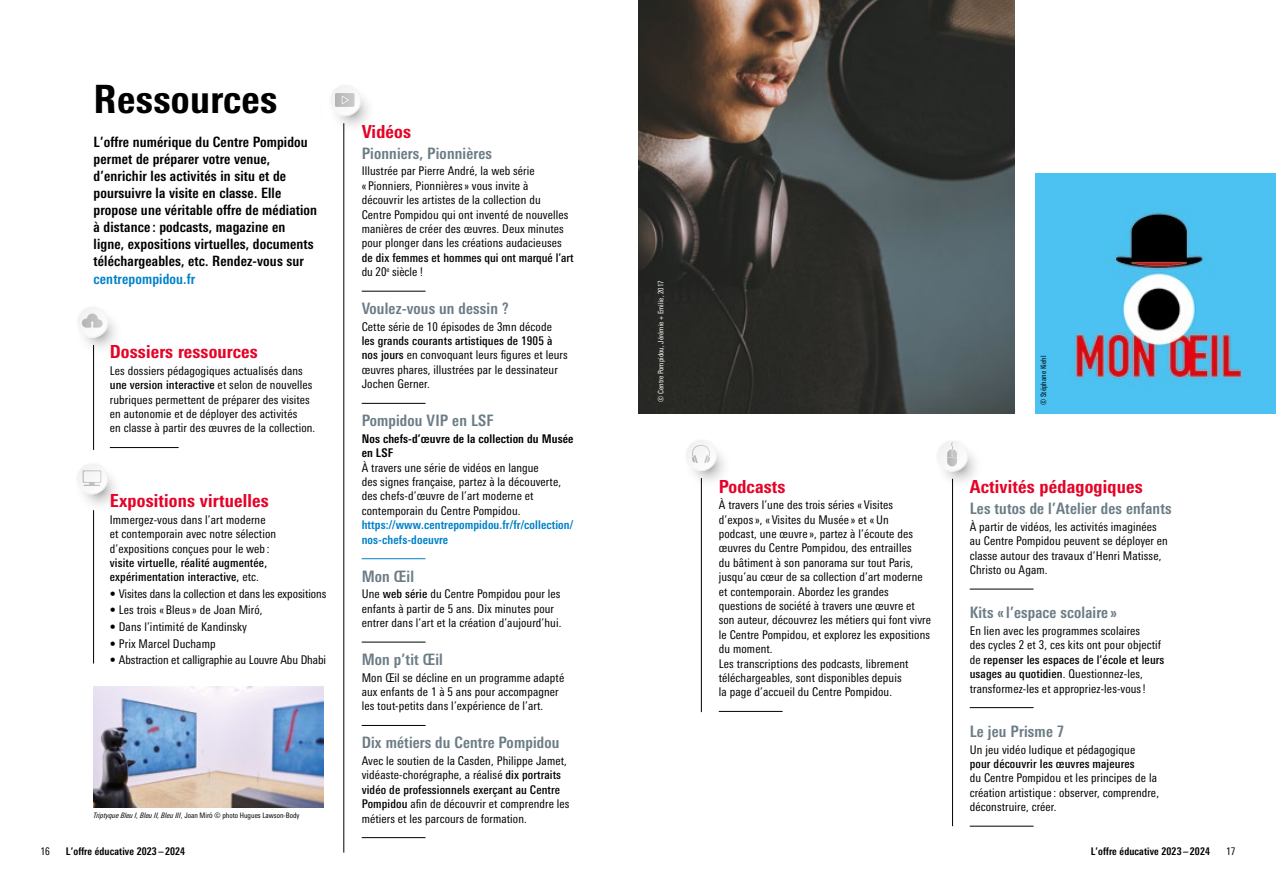
<style>
.page{position:relative;width:1276px;height:893px;background:#fff}
.page>*{position:absolute;margin:0;border:0;box-sizing:border-box;transform-origin:0 0}
.t1{font:800 condensed 39px "Univers Next Pro";letter-spacing:.01em;color:#000}
.t2{font:800 condensed 18px "Univers Next Pro";letter-spacing:.01em;color:#e40428}
.t3{font:700 condensed 15.75px "Univers Next Pro";letter-spacing:.01em;color:#6b7c85}
.t4{font:700 condensed 14.25px/17.1px "Univers Next Pro";letter-spacing:.01em;color:#000}
.t5{font:700 condensed 14.25px "Univers Next Pro";letter-spacing:.01em;color:#0081c9}
.t6{font:condensed 12px/14.4px "Univers Next Pro";letter-spacing:.01em;color:#000}
.t7{font:500 condensed 12px/14.4px "Univers Next Pro";letter-spacing:.01em;color:#000}
.t8{font:700 condensed 12px/14.4px "Univers Next Pro";letter-spacing:.01em;color:#0081c9}
.t9{font:700 condensed 12px/14.4px "Univers Next Pro";letter-spacing:.01em;color:#000}
.t10{font:700 condensed 10.5px "Univers Next Pro";letter-spacing:.01em;color:#000}
.t11{font:condensed 10.5px "Univers Next Pro";color:#000}
.t12{font:condensed 7.5px "Univers Next Pro";color:#000}
.t13{font:condensed 7.5px "Univers Next Pro";color:#fff}
.s1{font-weight:500}
.s2{font-weight:400}
.s3{font-style:italic}
</style>
<div class="page">
<img style="left:94px;top:687px;width:229px;height:121px">
<img style="left:638px;top:0;width:376px;height:413px">
<img style="left:1035px;top:174px;width:241px;height:239px">
<img style="left:85px;top:318px;width:30px;height:40px">
<svg style="left:78px;top:307px;width:30px;height:31px"></svg>
<img style="left:337px;top:97px;width:31px;height:39px">
<svg style="left:330px;top:85px;width:31px;height:31px"></svg>
<svg style="left:685px;top:439px;width:32px;height:32px"></svg>
<img style="left:944px;top:452px;width:32px;height:40px">
<svg style="left:937px;top:441px;width:31px;height:31px"></svg>
<svg style="left:76px;top:462px;width:32px;height:32px"></svg>
<hr style="left:110px;top:447px;width:69px;height:1px;background:#000">
<hr style="left:362px;top:291px;width:63px;height:1px;background:#000">
<hr style="left:362px;top:403px;width:63px;height:1px;background:#000">
<hr style="left:362px;top:558px;width:63px;height:1px;background:#0081c9">
<hr style="left:362px;top:642px;width:63px;height:1px;background:#000">
<hr style="left:362px;top:725px;width:63px;height:1px;background:#000">
<hr style="left:362px;top:837px;width:63px;height:1px;background:#000">
<hr style="left:719px;top:711px;width:63px;height:1px;background:#000">
<hr style="left:969px;top:589px;width:64px;height:1px;background:#000">
<hr style="left:969px;top:707px;width:64px;height:1px;background:#000">
<hr style="left:969px;top:826px;width:64px;height:1px;background:#000">
<hr style="left:93px;top:345px;width:1px;height:105px;background:#000">
<hr style="left:343px;top:123px;width:1px;height:730px;background:#000">
<hr style="left:701px;top:478px;width:1px;height:234px;background:#000">
<hr style="left:952px;top:479px;width:1px;height:347px;background:#000">
<hr style="left:93px;top:510px;width:1px;height:154px;background:#000">
<h1 class="t1" style="left:94px;top:76px;width:185px">Ressources</h1>
<p class="t4" style="left:94px;top:133px;width:225px">L’offre numérique du Centre Pompidou permet de préparer votre venue, d’enrichir les activités in situ et de poursuivre la visite en classe. Elle propose une véritable offre de médiation à distance : podcasts, magazine en ligne, expositions virtuelles, documents téléchargeables, etc. Rendez-vous sur</p>
<p class="t5" style="left:94px;top:270px;width:103px">centrepompidou.fr</p>
<h2 class="t2" style="left:110px;top:341px;width:149px">Dossiers ressources</h2>
<p class="t6" style="left:110px;top:363px;width:207px">Les dossiers pédagogiques actualisés dans <span class="s1">une version interactive</span> et selon de nouvelles rubriques permettent de préparer des visites en autonomie et de déployer des activités<br>en classe à partir des œuvres de la collection.</p>
<h2 class="t2" style="left:110px;top:490px;width:160px">Expositions virtuelles</h2>
<p class="t6" style="left:110px;top:512px;width:168px">Immergez-vous dans l’art moderne et contemporain avec notre sélection d’expositions conçues pour le web :</p>
<p class="t7" style="left:110px;top:555px;width:159px">visite virtuelle, réalité augmentée, expérimentation interactive, <span class="s2">etc.</span></p>
<p class="t6" style="left:110px;top:586px;width:218px">• Visites dans la collection et dans les expositions</p>
<p class="t6" style="left:110px;top:603px;width:154px">• Les trois « Bleus» de Joan Miró,</p>
<p class="t6" style="left:110px;top:619px;width:139px">• Dans l’intimité de Kandinsky</p>
<p class="t6" style="left:110px;top:636px;width:107px">• Prix Marcel Duchamp</p>
<p class="t6" style="left:110px;top:652px;width:218px">• Abstraction et calligraphie au Louvre Abu Dhabi</p>
<p class="t12" style="left:94px;top:811px;width:207px"><span class="s3">Triptyque Bleu I, Bleu II, Bleu III</span>, Joan MirÓ © photo Hugues Lawson-Body</p>
<h2 class="t2" style="left:362px;top:121px;width:51px">Vidéos</h2>
<h3 class="t3" style="left:362px;top:144px;width:132px">Pionniers, Pionnières</h3>
<p class="t6" style="left:362px;top:164px;width:208px">Illustrée par Pierre André, la web série<br>« Pionniers, Pionnières» vous invite à découvrir les artistes de la collection du Centre Pompidou qui ont inventé de nouvelles manières de créer des œuvres. Deux minutes pour plonger dans les créations audacieuses</p>
<p class="t7" style="left:362px;top:250px;width:213px">de dix femmes et hommes qui ont marqué l’art <span class="s2">du 20</span><sup>e</sup> <span class="s2">siècle !</span></p>
<h3 class="t3" style="left:362px;top:299px;width:148px">Voulez-vous un dessin ?</h3>
<p class="t6" style="left:362px;top:319px;width:192px">Cette série de 10 épisodes de 3mn décode</p>
<p class="t6" style="left:362px;top:334px;width:207px"><span class="s1">les grands courants artistiques de 1905 à nos jours</span> en convoquant leurs figures et leurs œuvres phares, illustrées par le dessinateur Jochen Gerner.</p>
<h3 class="t3" style="left:362px;top:411px;width:133px">Pompidou VIP en LSF</h3>
<p class="t9" style="left:362px;top:431px;width:213px">Nos chefs-d’œuvre de la collection du Musée en LSF</p>
<p class="t6" style="left:362px;top:460px;width:201px">À travers une série de vidéos en langue<br>des signes française, partez à la découverte, des chefs-d’œuvre de l’art moderne et contemporain du Centre Pompidou.</p>
<p class="t8" style="left:362px;top:518px;width:213px">https://www.centrepompidou.fr/fr/collection/ nos-chefs-doeuvre</p>
<h3 class="t3" style="left:362px;top:567px;width:54px">Mon Œil</h3>
<p class="t6" style="left:362px;top:587px;width:201px">Une <span class="s1">web série</span> du Centre Pompidou pour les enfants à partir de 5 ans. Dix minutes pour entrer dans l’art et la création d’aujourd’hui.</p>
<h3 class="t3" style="left:362px;top:650px;width:83px">Mon p’tit Œil</h3>
<p class="t6" style="left:362px;top:670px;width:204px">Mon Œil se décline en un programme adapté aux enfants de 1 à 5 ans pour accompagner les tout-petits dans l’expérience de l’art.</p>
<h3 class="t3" style="left:362px;top:733px;width:199px">Dix métiers du Centre Pompidou</h3>
<p class="t6" style="left:362px;top:753px;width:209px">Avec le soutien de la Casden, Philippe Jamet, vidéaste-chorégraphe, a réalisé <span class="s1">dix portraits vidéo de professionnels exerçant au Centre Pompidou</span> afin de découvrir et comprendre les métiers et les parcours de formation.</p>
<p class="t13" style="left:656px;top:402px;width:123px;rotate:-90deg">© Centre Pompidou, Jérémie + Emilie, 2017</p>
<h2 class="t2" style="left:719px;top:475px;width:68px">Podcasts</h2>
<p class="t6" style="left:719px;top:498px;width:214px">À travers l’une des trois séries « Visites d’expos», « Visites du Musée » et « Un<br>podcast, une œuvre », partez à l’écoute des œuvres du Centre Pompidou, des entrailles<br>du bâtiment à son panorama sur tout Paris, jusqu’au cœur de sa collection d’art moderne et contemporain. Abordez les grandes questions de société à travers une œuvre et son auteur, découvrez les métiers qui font vivre le Centre Pompidou, et explorez les expositions du moment.<br>Les transcriptions des podcasts, librement téléchargeables, sont disponibles depuis<br>la page d’accueil du Centre Pompidou.</p>
<p class="t12" style="left:1039px;top:405px;width:51px;rotate:-90deg">© Stéphane Kiehl</p>
<h2 class="t2" style="left:969px;top:476px;width:174px">Activités pédagogiques</h2>
<h3 class="t3" style="left:969px;top:499px;width:203px">Les tutos de l’Atelier des enfants</h3>
<p class="t6" style="left:969px;top:519px;width:200px">À partir de vidéos, les activités imaginées au Centre Pompidou peuvent se déployer en classe autour des travaux d’Henri Matisse, Christo ou Agam.</p>
<h3 class="t3" style="left:969px;top:603px;width:149px">Kits « l’espace scolaire»</h3>
<p class="t6" style="left:969px;top:623px;width:196px">En lien avec les programmes scolaires<br>des cycles 2 et 3, ces kits ont pour objectif de <span class="s1">repenser les espaces de l’école et leurs usages au quotidien</span>. Questionnez-les, transformez-les et appropriez-les-vous!</p>
<h3 class="t3" style="left:969px;top:722px;width:96px">Le jeu Prisme 7</h3>
<p class="t6" style="left:969px;top:742px;width:167px">Un jeu vidéo ludique et pédagogique</p>
<p class="t7" style="left:969px;top:756px;width:166px">pour découvrir les œuvres majeures</p>
<p class="t6" style="left:969px;top:771px;width:191px">du Centre Pompidou et les principes de la création artistique : observer, comprendre, déconstruire, créer.</p>
<p class="t11" style="left:40px;top:845px;width:11px">16</p>
<p class="t10" style="left:66px;top:845px;width:121px">L’offre éducative 2023– 2024</p>
<p class="t10" style="left:1090px;top:845px;width:121px">L’offre éducative 2023– 2024</p>
<p class="t11" style="left:1226px;top:845px;width:11px">17</p>
</div>
